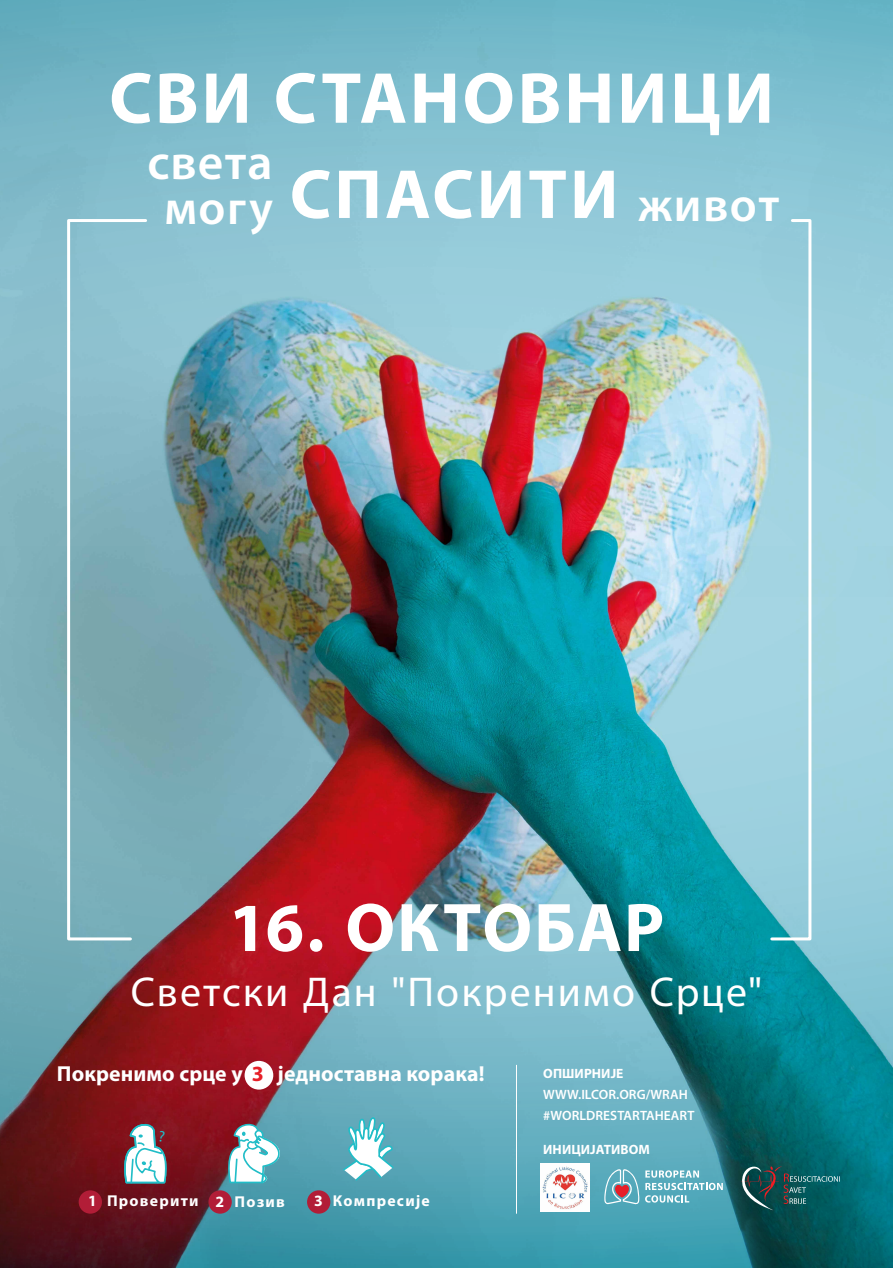
<style>
.page{position:relative;width:893px;height:1268px;background:#fff}
.page>*{position:absolute;margin:0;border:0;box-sizing:border-box;transform-origin:0 0}
.bullet{font:700 72.82px "Myriad Pro";letter-spacing:.035em;color:#fff}
.bullet-2{font:700 70.05px "Myriad Pro";letter-spacing:.045em;color:#fff}
.bullet-3{font:700 69.3px "Myriad Pro";letter-spacing:.02em;color:#fff}
.bullet-4{font:600 49.57px "Myriad Pro";letter-spacing:.02em;color:#fff}
.bullet-5{font:600 47.85px "Myriad Pro";letter-spacing:.03em;color:#fff}
.bullet-6{font:41.85px "Myriad Pro";letter-spacing:.05em;color:#fff}
.t1{font:700 21.75px "Myriad Pro";letter-spacing:.005em;color:#fff}
.t2{font:700 15.75px "Myriad Pro";letter-spacing:.08em;color:#fff}
.t3{font:600 13.5px "Myriad Pro";letter-spacing:.005em;color:#fff}
.t4{font:700 13.5px "Myriad Pro";letter-spacing:.005em;color:#fff}
.s1{color:#e71f28}
</style>
<div class="page">
<img style="left:0;top:596px;width:619px;height:671px">
<img style="left:619px;top:596px;width:274px;height:671px">
<img style="left:0;top:0;width:619px;height:545px">
<img style="left:619px;top:0;width:274px;height:545px">
<img style="left:66px;top:217px;width:747px;height:724px">
<svg style="left:342px;top:1115px;width:53px;height:91px"></svg>
<div style="left:245px;top:1060px;width:28px;height:29px;background:#fff;border-radius:50%"></div>
<div style="left:79px;top:1189px;width:23px;height:24px;background:#b21d37;border-radius:50%"></div>
<div style="left:208px;top:1189px;width:24px;height:24px;background:#b21d37;border-radius:50%"></div>
<div style="left:307px;top:1189px;width:23px;height:24px;background:#b21d37;border-radius:50%"></div>
<svg style="left:645px;top:1170px;width:78px;height:32px;background:#7cbdca"></svg>
<svg style="left:604px;top:1168px;width:35px;height:35px"></svg>
<img style="left:541px;top:1162px;width:49px;height:49px">
<hr style="left:516px;top:1064px;width:1px;height:149px;background:#fff">
<svg style="left:741px;top:1164px;width:99px;height:46px;background:#1d5c5e"></svg>
<svg style="left:123px;top:1123px;width:162px;height:77px"></svg>
<p class="bullet" style="left:109px;top:51px;width:666px">СВИ СТАНОВНИЦИ</p>
<p class="bullet-4" style="left:147px;top:131px;width:127px">света</p>
<p class="bullet-5" style="left:164px;top:177px;width:110px">могу</p>
<p class="bullet-5" style="left:638px;top:175px;width:143px">живот</p>
<p class="bullet-2" style="left:290px;top:149px;width:330px">СПАСИТИ</p>
<p class="bullet-3" style="left:229px;top:882px;width:437px">16. ОКТОБАР</p>
<p class="bullet-6" style="left:131px;top:966px;width:633px">Светски Дан "Покренимо Срце"</p>
<p class="t1" style="left:57px;top:1059px;width:429px">Покренимо срце у <span class="s1">3</span> једноставна корака!</p>
<p class="t4" style="left:543px;top:1064px;width:82px">ОПШИРНИЈЕ</p>
<p class="t3" style="left:543px;top:1085px;width:146px">WWW.ILCOR.ORG/WRAH</p>
<p class="t3" style="left:543px;top:1106px;width:153px">#WORLDRESTARTAHEART</p>
<p class="t4" style="left:543px;top:1140px;width:108px">ИНИЦИЈАТИВОМ</p>
<p class="t2" style="left:88px;top:1189px;width:112px">1 Проверити</p>
<p class="t2" style="left:216px;top:1190px;width:71px">2 Позив</p>
<p class="t2" style="left:314px;top:1189px;width:117px">3 Компресије</p>
</div>
